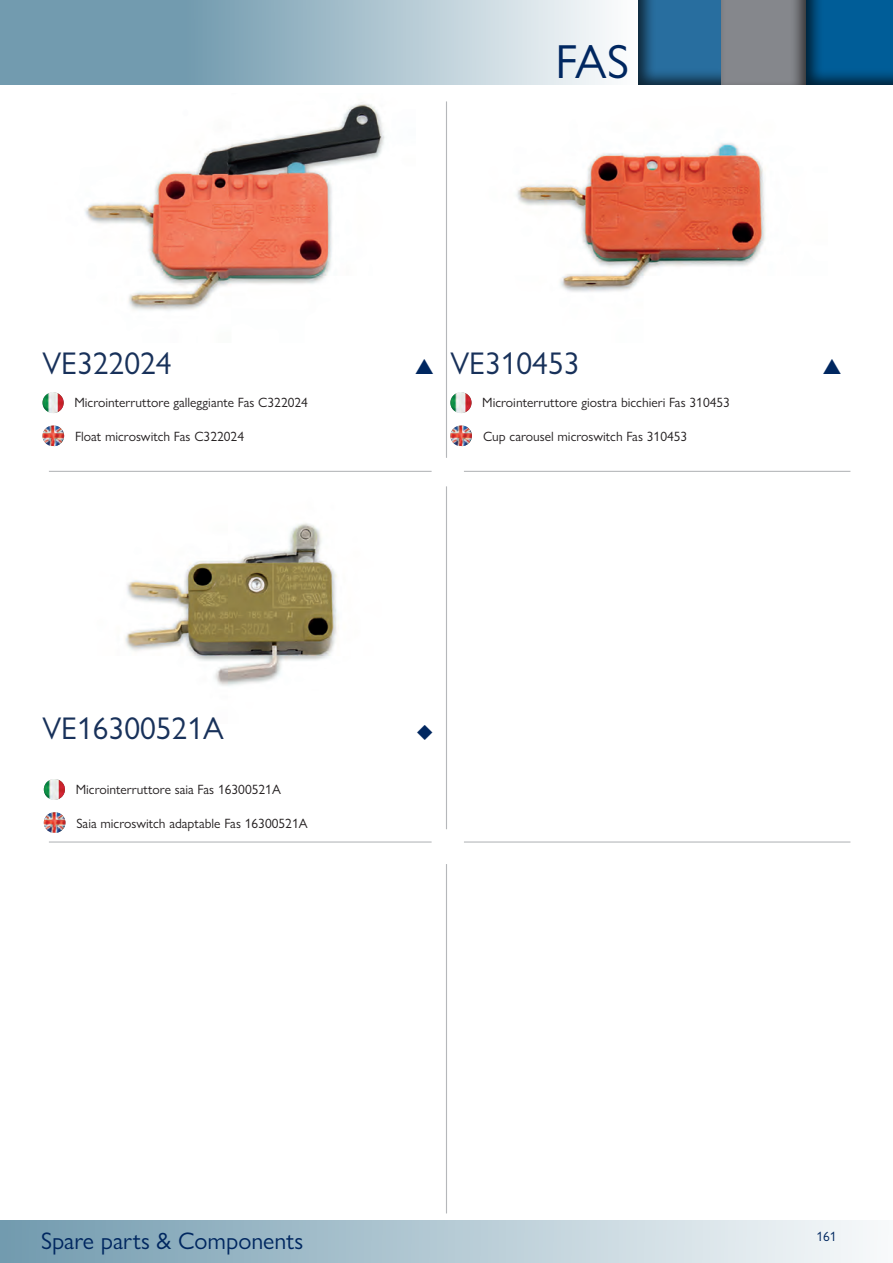
<style>
.page{position:relative;width:893px;height:1263px;background:#fff}
.page>*{position:absolute;margin:0;border:0;box-sizing:border-box;transform-origin:0 0}
.t1{font:48px "Gill Sans Nova";color:#002760}
.t2{font:31.5px "Gill Sans Nova";color:#18315a}
.t3{font:24px "Gill Sans Nova";color:#002760}
.t4{font:13.5px "Gill Sans Nova";color:#231f20}
.t5{font:13.5px "Gill Sans Nova";color:#002760}
</style>
<div class="page">
<svg style="left:0;top:0;width:607px;height:85px;background:#9fbac8"></svg>
<div style="left:637px;top:0;width:88px;height:86px;background:#231f20;opacity:.75"></div>
<div style="left:721px;top:0;width:88px;height:87px;background:#231f20;opacity:.75"></div>
<div style="left:805px;top:0;width:88px;height:86px;background:#231f20;opacity:.75"></div>
<div style="left:0;top:1220px;width:893px;height:43px;background:linear-gradient(to right,#719aae,#f8fafb)"></div>
<img style="left:85px;top:102px;width:300px;height:209px">
<img style="left:516px;top:143px;width:250px;height:149px">
<img style="left:125px;top:523px;width:212px;height:163px">
<img style="left:43px;top:425px;width:21px;height:21px">
<img style="left:450px;top:425px;width:22px;height:21px">
<img style="left:44px;top:812px;width:21px;height:21px">
<img style="left:43px;top:392px;width:21px;height:21px;border-radius:10px">
<img style="left:450px;top:392px;width:21px;height:21px;border-radius:10px">
<img style="left:44px;top:779px;width:21px;height:21px;border-radius:10px">
<hr style="left:446px;top:101px;width:1px;height:357px;background:#85888d">
<hr style="left:464px;top:471px;width:386px;height:1px;background:#85888d">
<hr style="left:49px;top:471px;width:383px;height:1px;background:#85888d">
<hr style="left:464px;top:841px;width:386px;height:1px;background:#85888d">
<hr style="left:49px;top:841px;width:383px;height:1px;background:#85888d">
<hr style="left:446px;top:486px;width:1px;height:343px;background:#85888d">
<hr style="left:446px;top:864px;width:1px;height:349px;background:#85888d">
<h1 class="t1" style="left:555px;top:32px;width:75px">FAS</h1>
<h2 class="t2" style="left:43px;top:344px;width:131px">VE322024</h2>
<h2 class="t2" style="left:450px;top:344px;width:131px">VE310453</h2>
<p class="t4" style="left:74px;top:394px;width:235px">Microinterruttore galleggiante Fas C322024</p>
<p class="t4" style="left:482px;top:394px;width:249px">Microinterruttore giostra bicchieri Fas 310453</p>
<p class="t4" style="left:75px;top:428px;width:170px">Float microswitch Fas C322024</p>
<p class="t4" style="left:483px;top:428px;width:206px">Cup carousel microswitch Fas 310453</p>
<h2 class="t2" style="left:43px;top:709px;width:183px">VE16300521A</h2>
<p class="t4" style="left:76px;top:781px;width:207px">Microinterruttore saia Fas 16300521A</p>
<p class="t4" style="left:76px;top:815px;width:233px">Saia microswitch adaptable Fas 16300521A</p>
<h3 class="t3" style="left:41px;top:1226px;width:264px">Spare parts &amp; Components</h3>
<p class="t5" style="left:816px;top:1228px;width:22px">161</p>
</div>
